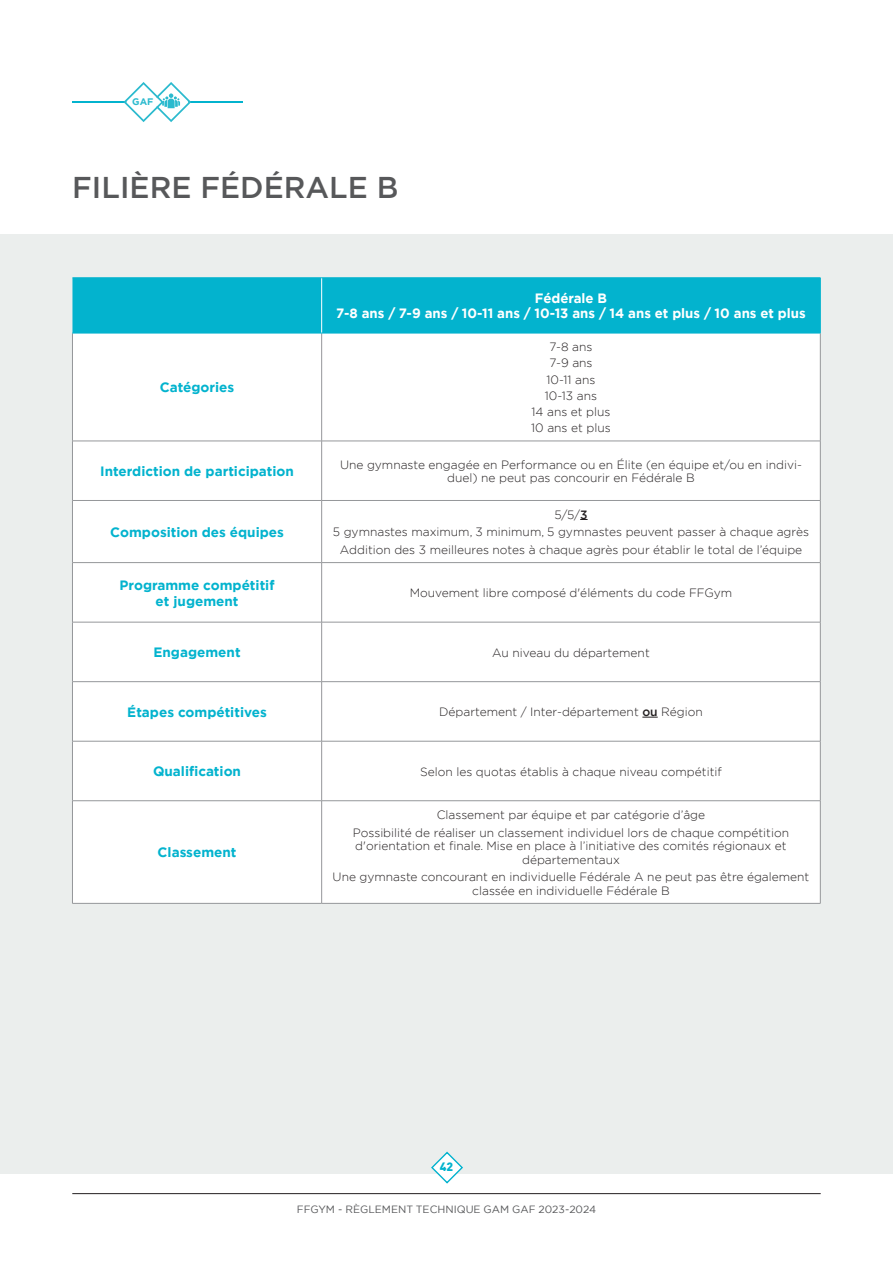
<style>
.page{position:relative;width:893px;height:1263px;background:#fff}
.page>*{position:absolute;margin:0;border:0;box-sizing:border-box;transform-origin:0 0}
.t1{font:500 30px "Gotham";color:#57585a}
.t2{font:700 13.5px/16.2px "Gotham";color:#03b3ce;text-align:center}
.t3{font:700 13.5px/15px "Gotham";color:#fff;text-align:center}
.t4{font:300 12px/16.2px "Gotham";color:#231f20;text-align:center}
.t5{font:900 12px "DIN";color:#03b3ce}
.t6{font:10.5px "Gotham";color:#57585a}
.t7{font:700 9.45px "Gotham";color:#2bbace}
.s1{font-weight:500}
</style>
<div class="page">
<div style="left:0;top:234px;width:893px;height:940px;background:#ebeeed"></div>
<div style="left:72px;top:278px;width:748px;height:55px;background:#03b3ce"></div>
<div style="left:73px;top:334px;width:747px;height:569px;background:#fff"></div>
<hr style="left:321px;top:278px;width:1px;height:55px;background:#fff">
<hr style="left:820px;top:278px;width:1px;height:55px;background:#03b3ce">
<hr style="left:72px;top:622px;width:250px;height:1px;background:#95979a">
<hr style="left:72px;top:681px;width:250px;height:1px;background:#95979a">
<hr style="left:72px;top:741px;width:250px;height:1px;background:#95979a">
<hr style="left:72px;top:800px;width:250px;height:1px;background:#95979a">
<hr style="left:72px;top:903px;width:250px;height:1px;background:#95979a">
<hr style="left:72px;top:441px;width:1px;height:59px;background:#95979a">
<hr style="left:820px;top:441px;width:1px;height:59px;background:#95979a">
<hr style="left:321px;top:441px;width:1px;height:59px;background:#95979a">
<hr style="left:72px;top:563px;width:1px;height:59px;background:#95979a">
<hr style="left:72px;top:622px;width:1px;height:59px;background:#95979a">
<hr style="left:72px;top:682px;width:1px;height:59px;background:#95979a">
<hr style="left:72px;top:741px;width:1px;height:59px;background:#95979a">
<hr style="left:72px;top:801px;width:1px;height:102px;background:#95979a">
<hr style="left:321px;top:563px;width:1px;height:59px;background:#95979a">
<hr style="left:820px;top:563px;width:1px;height:59px;background:#95979a">
<hr style="left:322px;top:622px;width:498px;height:1px;background:#95979a">
<hr style="left:321px;top:622px;width:1px;height:59px;background:#95979a">
<hr style="left:820px;top:622px;width:1px;height:59px;background:#95979a">
<hr style="left:322px;top:681px;width:498px;height:1px;background:#95979a">
<hr style="left:321px;top:682px;width:1px;height:59px;background:#95979a">
<hr style="left:820px;top:682px;width:1px;height:59px;background:#95979a">
<hr style="left:322px;top:741px;width:498px;height:1px;background:#95979a">
<hr style="left:321px;top:741px;width:1px;height:59px;background:#95979a">
<hr style="left:820px;top:741px;width:1px;height:59px;background:#95979a">
<hr style="left:322px;top:800px;width:498px;height:1px;background:#95979a">
<hr style="left:321px;top:801px;width:1px;height:102px;background:#95979a">
<hr style="left:820px;top:801px;width:1px;height:102px;background:#95979a">
<hr style="left:322px;top:903px;width:498px;height:1px;background:#95979a">
<hr style="left:72px;top:500px;width:250px;height:1px;background:#95979a">
<hr style="left:72px;top:501px;width:1px;height:61px;background:#95979a">
<hr style="left:72px;top:562px;width:250px;height:1px;background:#95979a">
<hr style="left:322px;top:500px;width:498px;height:1px;background:#95979a">
<hr style="left:321px;top:501px;width:1px;height:61px;background:#95979a">
<hr style="left:820px;top:501px;width:1px;height:61px;background:#95979a">
<hr style="left:322px;top:562px;width:498px;height:1px;background:#95979a">
<hr style="left:72px;top:333px;width:1px;height:108px;background:#95979a">
<hr style="left:72px;top:441px;width:250px;height:1px;background:#95979a">
<hr style="left:321px;top:333px;width:1px;height:108px;background:#95979a">
<hr style="left:820px;top:333px;width:1px;height:108px;background:#95979a">
<hr style="left:322px;top:441px;width:498px;height:1px;background:#95979a">
<hr style="left:72px;top:277px;width:250px;height:1px;background:#03b3ce">
<hr style="left:72px;top:333px;width:250px;height:1px;background:#03b3ce">
<hr style="left:322px;top:277px;width:498px;height:1px;background:#03b3ce">
<hr style="left:322px;top:333px;width:498px;height:1px;background:#03b3ce">
<svg style="left:642px;top:717px;width:16px;height:1px"></svg>
<svg style="left:431px;top:1151px;width:32px;height:33px"></svg>
<hr style="left:72px;top:1193px;width:749px;height:1px;background:#231f20">
<hr style="left:72px;top:101px;width:85px;height:2px;background:#03b3ce">
<hr style="left:157px;top:101px;width:85px;height:2px;background:#03b3ce">
<svg style="left:124px;top:82px;width:67px;height:40px"></svg>
<p class="t7" style="left:132px;top:96px;width:23px">GAF</p>
<h1 class="t1" style="left:72px;top:168px;width:328px">FILIÈRE FÉDÉRALE B</h1>
<p class="t2" style="left:160px;top:379px;width:76px">Catégories</p>
<p class="t3" style="left:336px;top:291px;width:471px">Fédérale B<br>7-8 ans / 7-9 ans / 10-11 ans / 10-13 ans / 14 ans et plus / 10 ans et plus</p>
<p class="t4" style="left:531px;top:338px;width:81px">7-8 ans<br>7-9 ans<br>10-11 ans<br>10-13 ans<br>14 ans et plus<br>10 ans et plus</p>
<p class="t2" style="left:100px;top:463px;width:195px">Interdiction de participation</p>
<p class="t4" style="left:340px;top:457px;width:463px;line-height:13.5px">Une gymnaste engagée en Performance ou en Élite (en équipe et/ou en indivi&shy;duel) ne peut pas concourir en Fédérale B</p>
<p class="t2" style="left:110px;top:524px;width:175px">Composition des équipes</p>
<p class="t4" style="left:333px;top:505px;width:478px;line-height:17.7px">5/5/<span class="s1">3<br></span>5 gymnastes maximum, 3 minimum, 5 gymnastes peuvent passer à chaque agrès<br>Addition des 3 meilleures notes à chaque agrès pour établir le total de l’équipe</p>
<p class="t2" style="left:120px;top:577px;width:156px">Programme compétitif et jugement</p>
<p class="t4" style="left:410px;top:584px;width:324px">Mouvement libre composé d'éléments du code FFGym</p>
<p class="t2" style="left:154px;top:644px;width:89px">Engagement</p>
<p class="t4" style="left:492px;top:644px;width:159px">Au niveau du département</p>
<p class="t2" style="left:127px;top:704px;width:141px">Étapes compétitives</p>
<p class="t4" style="left:439px;top:703px;width:265px">Département / Inter-département <span class="s1">ou</span> Région</p>
<p class="t2" style="left:153px;top:763px;width:89px">Qualification</p>
<p class="t4" style="left:420px;top:763px;width:303px">Selon les quotas établis à chaque niveau compétitif</p>
<p class="t2" style="left:158px;top:844px;width:80px">Classement</p>
<p class="t4" style="left:353px;top:805px;width:438px;line-height:17.7px">Classement par équipe et par catégorie d’âge<br>Possibilité de réaliser un classement individuel lors de chaque compétition</p>
<p class="t4" style="left:355px;top:839px;width:433px;line-height:13.5px">d'orientation et finale. Mise en place à l’initiative des comités régionaux et départementaux</p>
<p class="t4" style="left:333px;top:870px;width:478px;line-height:13.5px">Une gymnaste concourant en individuelle Fédérale A ne peut pas être également classée en individuelle Fédérale B</p>
<p class="t5" style="left:440px;top:1159px;width:15px">42</p>
<p class="t6" style="left:297px;top:1202px;width:301px">FFGYM - RÈGLEMENT TECHNIQUE GAM GAF 2023-2024</p>
</div>
